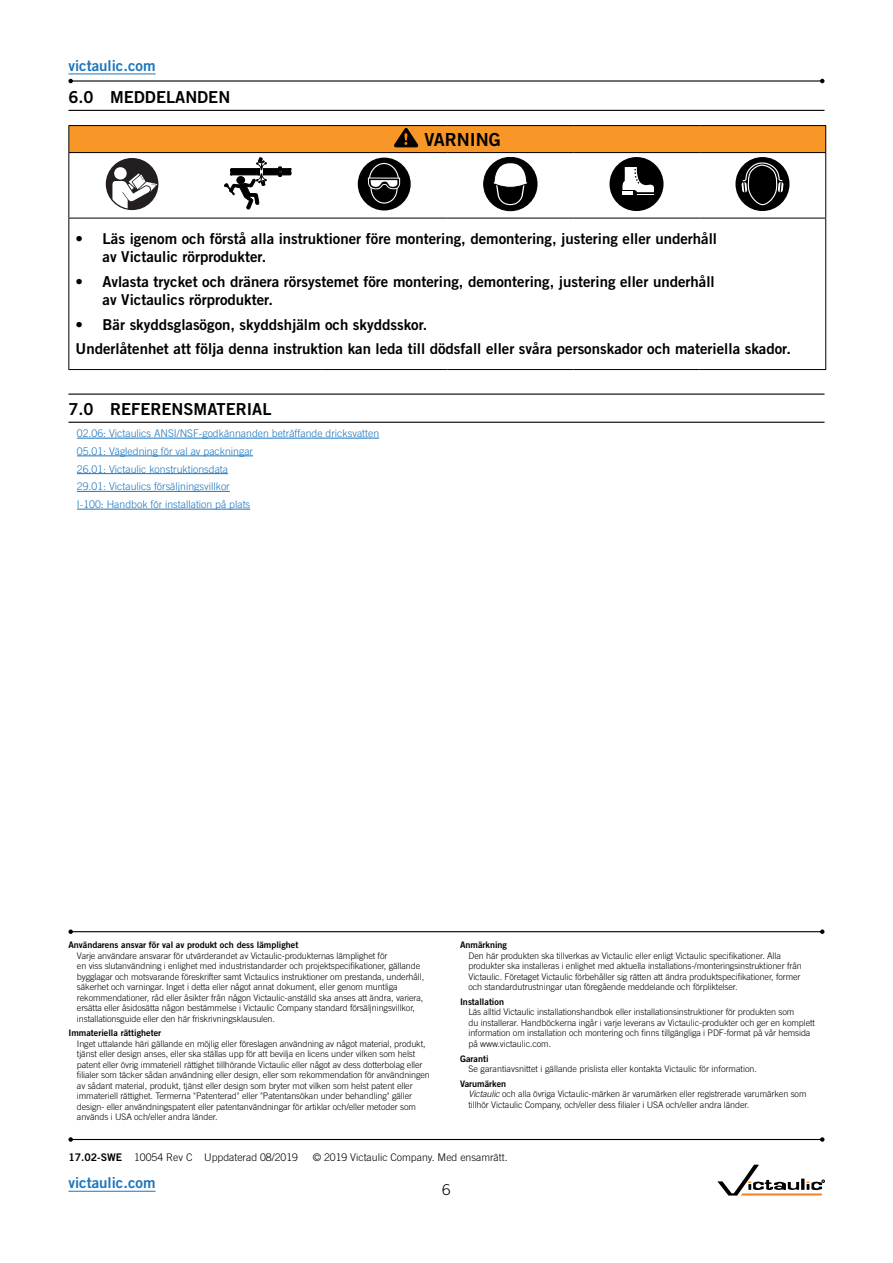
<style>
.page{position:relative;width:893px;height:1263px;background:#fff}
.page>*{position:absolute;margin:0;border:0;box-sizing:border-box;transform-origin:0 0}
.t1{font:18px "Trade Gothic LT Std Bd 2";color:#000}
.t2{font:16.5px "Trade Gothic LT Std Bd 2";color:#000}
.t3{font:15px/18px "Trade Gothic LT Std Bd 2";color:#000}
.t4{font:15px "Trade Gothic LT Std Bd 2";color:#1c75bc}
.t5{font:300 15px "Trade Gothic LT Std";color:#000}
.t6{font:300 10.5px/17.7px "Trade Gothic LT Std";color:#1c75bc}
.t7{font:300 10.5px "Trade Gothic LT Std";color:#000}
.t8{font:300 9px/10.5px "Trade Gothic LT Std";letter-spacing:-.01em;color:#000}
.t9{font:9px "Trade Gothic LT Std Bd 2";color:#000}
.s1{font-style:italic}
.s2{font-family:"Trade Gothic LT Std Bd 2";font-weight:400}
</style>
<div class="page">
<hr style="left:71px;top:931px;width:751px;height:1px;background:#000">
<svg style="left:68px;top:929px;width:5px;height:5px"></svg>
<svg style="left:820px;top:929px;width:4px;height:5px"></svg>
<hr style="left:68px;top:1191px;width:88px;height:1px;background:#1c75bc">
<hr style="left:68px;top:110px;width:756px;height:1px;background:#000">
<hr style="left:68px;top:393px;width:756px;height:2px;background:#000">
<hr style="left:68px;top:422px;width:756px;height:1px;background:#000">
<hr style="left:77px;top:438px;width:302px;height:1px;background:#1c75bc">
<hr style="left:77px;top:456px;width:176px;height:1px;background:#1c75bc">
<hr style="left:77px;top:473px;width:151px;height:1px;background:#1c75bc">
<hr style="left:77px;top:491px;width:153px;height:1px;background:#1c75bc">
<hr style="left:77px;top:509px;width:173px;height:1px;background:#1c75bc">
<div style="left:69px;top:126px;width:757px;height:27px;background:#f89728"></div>
<hr style="left:68px;top:218px;width:1px;height:151px;background:#000">
<hr style="left:68px;top:369px;width:127px;height:1px;background:#000">
<hr style="left:195px;top:369px;width:126px;height:1px;background:#000">
<hr style="left:321px;top:369px;width:126px;height:1px;background:#000">
<hr style="left:447px;top:369px;width:126px;height:1px;background:#000">
<hr style="left:573px;top:369px;width:127px;height:1px;background:#000">
<hr style="left:700px;top:369px;width:126px;height:1px;background:#000">
<hr style="left:68px;top:125px;width:127px;height:1px;background:#000">
<svg style="left:68px;top:126px;width:1px;height:26px"></svg>
<hr style="left:195px;top:125px;width:126px;height:1px;background:#000">
<hr style="left:321px;top:125px;width:126px;height:1px;background:#000">
<hr style="left:447px;top:125px;width:126px;height:1px;background:#000">
<hr style="left:573px;top:125px;width:127px;height:1px;background:#000">
<hr style="left:700px;top:125px;width:126px;height:1px;background:#000">
<svg style="left:825px;top:126px;width:1px;height:26px"></svg>
<hr style="left:68px;top:152px;width:127px;height:1px;background:#000">
<hr style="left:68px;top:153px;width:1px;height:65px;background:#000">
<hr style="left:195px;top:152px;width:126px;height:1px;background:#000">
<hr style="left:321px;top:152px;width:126px;height:1px;background:#000">
<hr style="left:447px;top:152px;width:126px;height:1px;background:#000">
<hr style="left:573px;top:152px;width:127px;height:1px;background:#000">
<hr style="left:700px;top:152px;width:126px;height:1px;background:#000">
<hr style="left:825px;top:153px;width:1px;height:65px;background:#000">
<hr style="left:68px;top:218px;width:127px;height:1px;background:#000">
<hr style="left:195px;top:218px;width:126px;height:1px;background:#000">
<hr style="left:321px;top:218px;width:126px;height:1px;background:#000">
<hr style="left:447px;top:218px;width:126px;height:1px;background:#000">
<hr style="left:573px;top:218px;width:127px;height:1px;background:#000">
<hr style="left:700px;top:218px;width:126px;height:1px;background:#000">
<hr style="left:825px;top:218px;width:1px;height:151px;background:#000">
<svg style="left:394px;top:128px;width:24px;height:19px"></svg>
<svg style="left:106px;top:158px;width:52px;height:52px"></svg>
<svg style="left:225px;top:157px;width:67px;height:52px"></svg>
<div style="left:358px;top:158px;width:53px;height:52px;background:#000;border-radius:50%"></div>
<svg style="left:368px;top:162px;width:32px;height:42px"></svg>
<div style="left:484px;top:157px;width:53px;height:54px;background:#000;border-radius:50%"></div>
<div style="left:483px;top:157px;width:54px;height:54px;border:1px solid #000;border-radius:50%"></div>
<svg style="left:492px;top:162px;width:37px;height:43px"></svg>
<div style="left:609px;top:157px;width:54px;height:54px;background:#000;border-radius:50%"></div>
<svg style="left:622px;top:167px;width:32px;height:28px"></svg>
<div style="left:735px;top:157px;width:54px;height:54px;background:#000;border-radius:50%"></div>
<svg style="left:741px;top:161px;width:42px;height:45px"></svg>
<hr style="left:71px;top:80px;width:751px;height:2px;background:#000">
<svg style="left:68px;top:79px;width:5px;height:4px"></svg>
<svg style="left:820px;top:79px;width:4px;height:4px"></svg>
<hr style="left:71px;top:1139px;width:751px;height:1px;background:#000">
<svg style="left:68px;top:1137px;width:5px;height:5px"></svg>
<svg style="left:820px;top:1137px;width:4px;height:5px"></svg>
<hr style="left:68px;top:74px;width:88px;height:1px;background:#1c75bc">
<svg style="left:718px;top:1165px;width:106px;height:30px"></svg>
<h3 class="t4" style="left:68px;top:56px;width:89px">victaulic.com</h3>
<h2 class="t2" style="left:68px;top:87px;width:163px">6.0 MEDDELANDEN</h2>
<h1 class="t1" style="left:424px;top:128px;width:78px">VARNING</h1>
<h3 class="t3" style="left:103px;top:229px;width:616px;text-indent:-27px">• Läs igenom och förstå alla instruktioner före montering, demontering, justering eller underhåll av Victaulic rörprodukter.</h3>
<h3 class="t3" style="left:103px;top:272px;width:614px;text-indent:-27px">• Avlasta trycket och dränera rörsystemet före montering, demontering, justering eller underhåll av Victaulics rörprodukter.</h3>
<h3 class="t3" style="left:76px;top:312px;width:717px;line-height:24.8px">• Bär skyddsglasögon, skyddshjälm och skyddsskor.<br>Underlåtenhet att följa denna instruktion kan leda till dödsfall eller svåra personskador och materiella skador.</h3>
<h2 class="t2" style="left:68px;top:399px;width:205px">7.0 REFERENSMATERIAL</h2>
<p class="t6" style="left:77px;top:424px;width:304px">02.06: Victaulics ANSI/NSF-godkännanden beträffande dricksvatten 05.01: Vägledning för val av packningar<br>26.01: Victaulic konstruktionsdata<br>29.01: Victaulics försäljningsvillkor<br>I-100: Handbok för installation på plats</p>
<p class="t9" style="left:68px;top:939px;width:231px">Användarens ansvar för val av produkt och dess lämplighet</p>
<p class="t8" style="left:77px;top:950px;width:349px">Varje användare ansvarar för utvärderandet av Victaulic-produkternas lämplighet för<br>en viss slutanvändning i enlighet med industristandarder och projektspecifikationer, gällande bygglagar och motsvarande föreskrifter samt Victaulics instruktioner om prestanda, underhåll, säkerhet och varningar. Inget i detta eller något annat dokument, eller genom muntliga rekommendationer, råd eller åsikter från någon Victaulic-anställd ska anses att ändra, variera, ersätta eller åsidosätta någon bestämmelse i Victaulic Company standard försäljningsvillkor, installationsguide eller den här friskrivningsklausulen.</p>
<p class="t9" style="left:68px;top:1027px;width:94px">Immateriella rättigheter</p>
<p class="t8" style="left:77px;top:1038px;width:354px">Inget uttalande häri gällande en möjlig eller föreslagen användning av något material, produkt, tjänst eller design anses, eller ska ställas upp för att bevilja en licens under vilken som helst patent eller övrig immateriell rättighet tillhörande Victaulic eller något av dess dotterbolag eller filialer som täcker sådan användning eller design, eller som rekommendation för användningen av sådant material, produkt, tjänst eller design som bryter mot vilken som helst patent eller immateriell rättighet. Termerna "Patenterad" eller "Patentansökan under behandling" gäller design- eller användningspatent eller patentanvändningar för artiklar och/eller metoder som används i USA och/eller andra länder.</p>
<p class="t9" style="left:460px;top:939px;width:49px">Anmärkning</p>
<p class="t8" style="left:468px;top:950px;width:335px">Den här produkten ska tillverkas av Victaulic eller enligt Victaulic specifikationer. Alla produkter ska installeras i enlighet med aktuella installations-/monteringsinstruktioner från Victaulic. Företaget Victaulic förbehåller sig rätten att ändra produktspecifikationer, former och standardutrustningar utan föregående meddelande och förpliktelser.</p>
<p class="t9" style="left:460px;top:996px;width:46px">Installation</p>
<p class="t8" style="left:468px;top:1007px;width:348px">Läs alltid Victaulic installationshandbok eller installationsinstruktioner för produkten som<br>du installerar. Handböckerna ingår i varje leverans av Victaulic-produkter och ger en komplett information om installation och montering och finns tillgängliga i PDF-format på vår hemsida på www.victaulic.com.</p>
<p class="t9" style="left:460px;top:1053px;width:30px">Garanti</p>
<p class="t8" style="left:468px;top:1063px;width:290px">Se garantiavsnittet i gällande prislista eller kontakta Victaulic för information.</p>
<p class="t9" style="left:460px;top:1078px;width:48px">Varumärken</p>
<p class="t8" style="left:468px;top:1089px;width:339px"><span class="s1">Victaulic</span> och alla övriga Victaulic-märken är varumärken eller registrerade varumärken som tillhör Victaulic Company, och/eller dess filialer i USA och/eller andra länder.</p>
<p class="t7" style="left:68px;top:1151px;width:231px"><span class="s2">17.02-SWE</span> 10054 Rev C Uppdaterad 08/2019</p>
<p class="t7" style="left:313px;top:1151px;width:196px">© 2019 Victaulic Company. Med ensamrätt.</p>
<h3 class="t4" style="left:68px;top:1173px;width:89px">victaulic.com</h3>
<h3 class="t5" style="left:442px;top:1181px;width:10px">6</h3>
</div>
